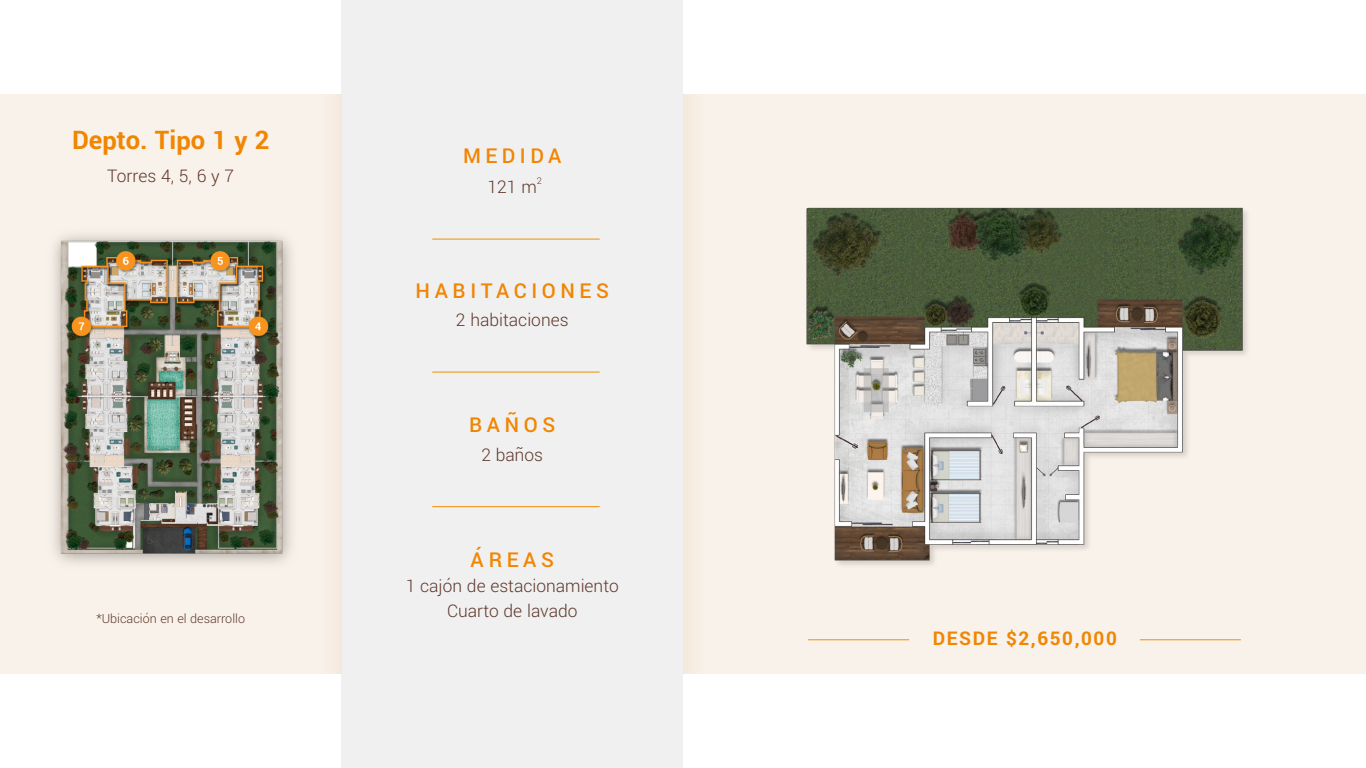
<style>
.page{position:relative;width:1366px;height:768px;background:#fff}
.page>*{position:absolute;margin:0;border:0;box-sizing:border-box;transform-origin:0 0}
.t1{font:700 28.5px "Yantramanav";color:#f08602}
.t2{font:500 22.8px "Yantramanav";letter-spacing:.2em;color:#f08602}
.t3{font:700 21px "Yantramanav";letter-spacing:.075em;color:#f08602}
.t4{font:300 19.4px/25.1px "Yantramanav";color:#5e382c;text-align:center}
.t5{font:300 14px "Yantramanav";color:#5e382c}
.t6{font:300 10.2px "Yantramanav";color:#5e382c}
</style>
<div class="page">
<div style="left:0;top:94px;width:342px;height:580px;background:#f9f2ea"></div>
<div style="left:342px;top:0;width:341px;height:768px;background:#f0f0f0"></div>
<div style="left:683px;top:94px;width:683px;height:580px;background:#f9f2ea"></div>
<div style="left:683px;top:94px;width:21px;height:580px;background:#f6ede2"></div>
<div style="left:320px;top:94px;width:22px;height:580px;background:#f6ede3"></div>
<hr style="left:432px;top:239px;width:168px;height:1px;background:#ef8f03">
<hr style="left:432px;top:372px;width:168px;height:1px;background:#ef8f03">
<hr style="left:432px;top:506px;width:168px;height:1px;background:#ef8f03">
<img style="left:806px;top:207px;width:441px;height:434px">
<img style="left:54px;top:222px;width:288px;height:351px">
<hr style="left:1140px;top:639px;width:101px;height:1px;background:#ef8f03">
<hr style="left:808px;top:639px;width:101px;height:1px;background:#ef8f03">
<h1 class="t1" style="left:72px;top:123px;width:199px">Depto. Tipo 1 y 2</h1>
<p class="t4" style="left:107px;top:163px;width:128px">Torres 4, 5, 6 y 7</p>
<p class="t5" style="left:96px;top:610px;width:150px">*Ubicación en el desarrollo</p>
<p class="t2" style="left:463px;top:142px;width:100px">MEDIDA</p>
<p class="t4" style="left:488px;top:174px;width:51px">121 m</p>
<p class="t6" style="left:537px;top:174px;width:7px">2</p>
<p class="t2" style="left:416px;top:277px;width:195px">HABITACIONES</p>
<p class="t4" style="left:456px;top:307px;width:114px">2 habitaciones</p>
<p class="t2" style="left:469px;top:411px;width:87px">BAÑOS</p>
<p class="t4" style="left:481px;top:442px;width:63px">2 baños</p>
<p class="t2" style="left:471px;top:546px;width:85px">ÁREAS</p>
<p class="t4" style="left:406px;top:574px;width:215px">1 cajón de estacionamiento<br>Cuarto de lavado</p>
<p class="t3" style="left:933px;top:626px;width:186px">DESDE $2,650,000</p>
</div>
